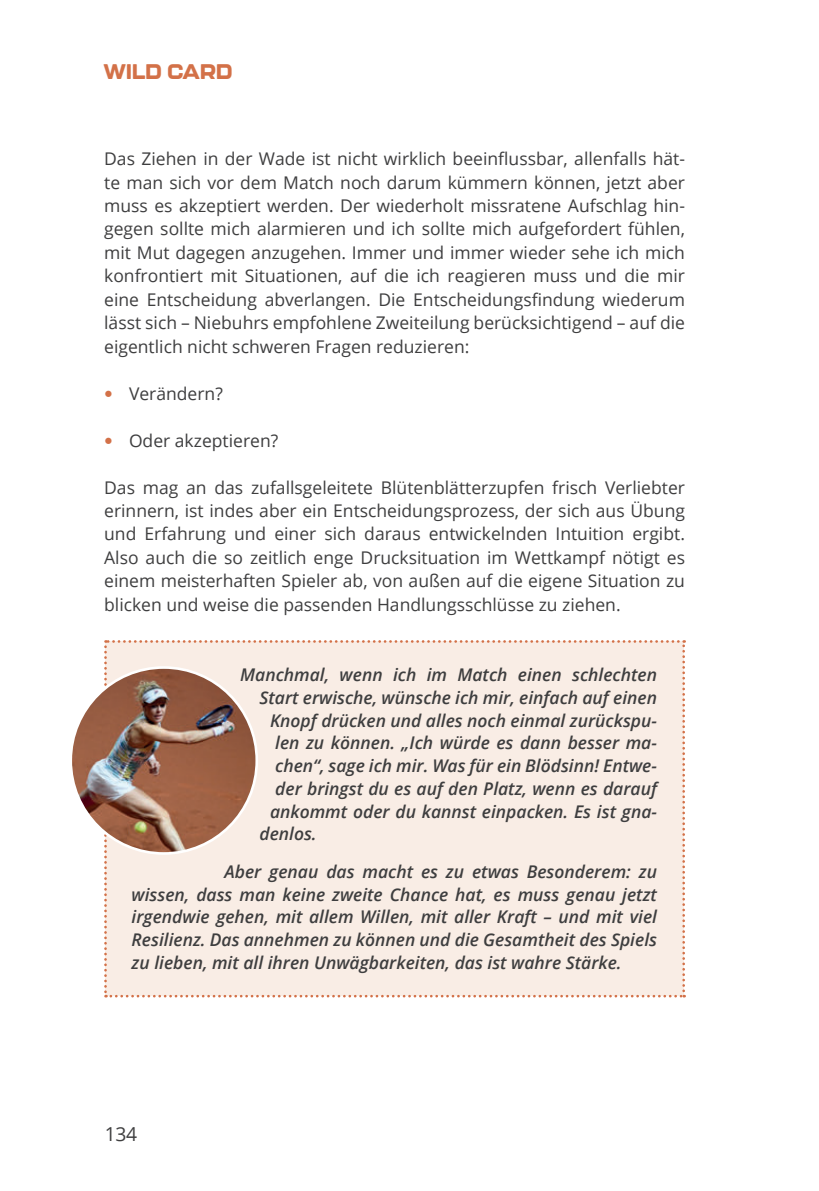
<style>
.page{position:relative;width:819px;height:1191px;background:#fff}
.page>*{position:absolute;margin:0;border:0;box-sizing:border-box;transform-origin:0 0}
.t1{font:800 21px "Kallisto";letter-spacing:-.01em;color:#d37148}
.t2{font:19.25px "Open Sans";color:#3e3e3f}
.t3{font:17.5px/23.4px "Open Sans";color:#3e3e3f;text-align:justify}
.t4{font:italic 600 17.5px/22.8px "Open Sans";color:#3e3e3f;text-align:justify}
.s1{font-family:"DIN Alternate";font-weight:700;color:#d37148}
</style>
<div class="page">
<div style="left:104px;top:640px;width:581px;height:357px;background:#f9ede5"></div>
<img style="left:71px;top:667px;width:186px;height:186px;border-radius:93px">
<p class="t1" style="left:104px;top:59px;width:130px">WILD CARD</p>
<p class="t3" style="left:104px;top:146px;width:582px">Das Ziehen in der Wade ist nicht wirklich beeinflussbar, allenfalls hät&shy;te man sich vor dem Match noch darum kümmern können, jetzt aber muss es akzeptiert werden. Der wiederholt missratene Aufschlag hin&shy;gegen sollte mich alarmieren und ich sollte mich aufgefordert fühlen, mit Mut dagegen anzugehen. Immer und immer wieder sehe ich mich konfrontiert mit Situationen, auf die ich reagieren muss und die mir eine Entscheidung abverlangen. Die Entscheidungsfindung wiederum lässt sich – Niebuhrs empfohlene Zweiteilung berücksichtigend – auf die eigentlich nicht schweren Fragen reduzieren:</p>
<p class="t3" style="left:104px;top:381px;width:120px"><span class="s1">•</span> Verändern?</p>
<p class="t3" style="left:104px;top:428px;width:175px"><span class="s1">•</span> Oder akzeptieren?</p>
<p class="t3" style="left:104px;top:475px;width:582px">Das mag an das zufallsgeleitete Blütenblätterzupfen frisch Verliebter erinnern, ist indes aber ein Entscheidungsprozess, der sich aus Übung und Erfahrung und einer sich daraus entwickelnden Intuition ergibt.<br>Also auch die so zeitlich enge Drucksituation im Wettkampf nötigt es einem meisterhaften Spieler ab, von außen auf die eigene Situation zu blicken und weise die passenden Handlungsschlüsse zu ziehen.</p>
<p class="t4" style="left:240px;top:663px;width:418px">Manchmal, wenn ich im Match einen schlechten</p>
<p class="t4" style="left:259px;top:685px;width:399px">Start erwische, wünsche ich mir, einfach auf einen</p>
<p class="t4" style="left:270px;top:708px;width:388px">Knopf drücken und alles noch einmal zurückspu-</p>
<p class="t4" style="left:275px;top:731px;width:383px">len zu können. „Ich würde es dann besser ma-</p>
<p class="t4" style="left:275px;top:754px;width:383px">chen“, sage ich mir. Was für ein Blödsinn! Entwe-</p>
<p class="t4" style="left:275px;top:776px;width:383px">der bringst du es auf den Platz, wenn es darauf</p>
<p class="t4" style="left:270px;top:799px;width:388px">ankommt oder du kannst einpacken. Es ist gna-</p>
<p class="t4" style="left:259px;top:822px;width:59px">denlos.</p>
<p class="t4" style="left:132px;top:859px;width:527px;text-indent:93px">Aber genau das macht es zu etwas Besonderem: zu wissen, dass man keine zweite Chance hat, es muss genau jetzt irgendwie gehen, mit allem Willen, mit aller Kraft – und mit viel Resilienz. Das annehmen zu können und die Gesamtheit des Spiels zu lieben, mit all ihren Unwägbarkeiten, das ist wahre Stärke.</p>
<p class="t2" style="left:105px;top:1121px;width:34px">134</p>
</div>
